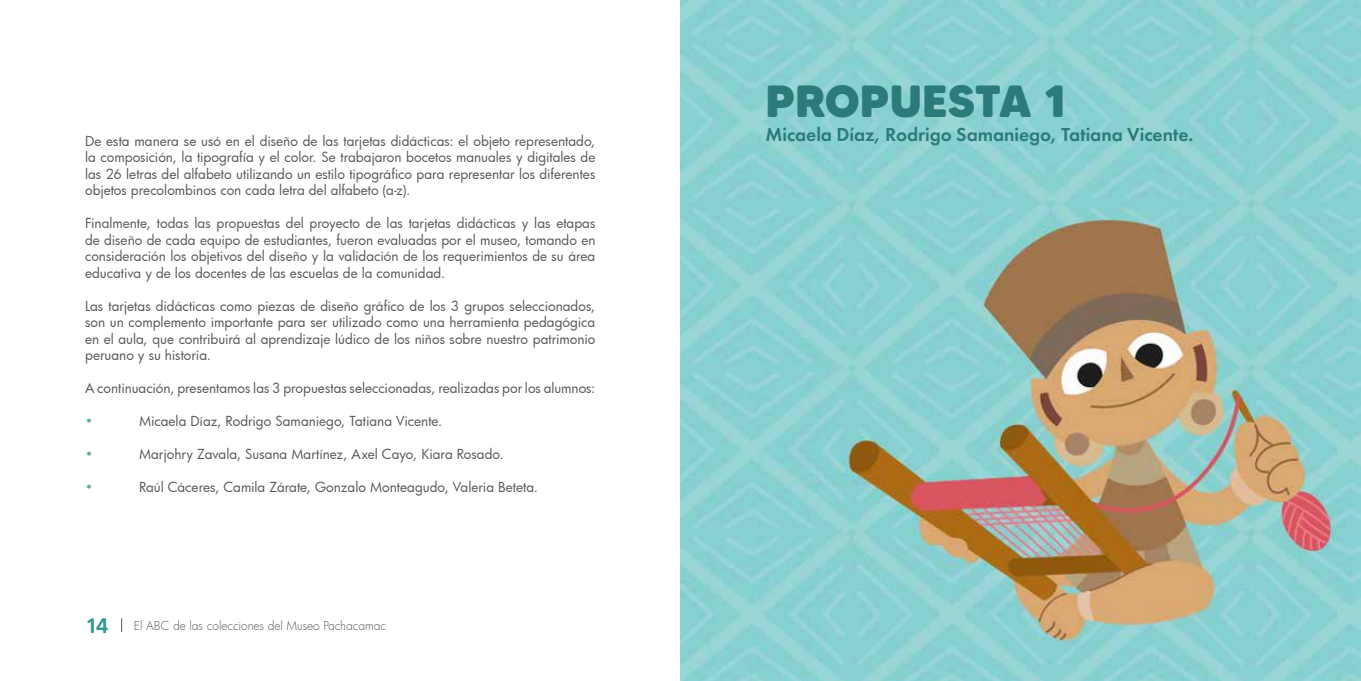
<style>
.page{position:relative;width:1361px;height:681px;background:#fff}
.page>*{position:absolute;margin:0;border:0;box-sizing:border-box;transform-origin:0 0}
.t1{font:800 45px "MADE Tommy Soft";color:#2b7b7a}
.t2{font:19.5px "Futura New Demi";letter-spacing:-.005em;color:#2b7b7a}
.t3{font:13.5px/16.5px "Futura";color:#58595b;text-align:justify}
.t4{font:13.5px "Futura";color:#61ada4}
.t5{font:300 12px "Futura";letter-spacing:-.005em;color:#58595b}
.s1{font-family:"MADE Tommy Soft";font-weight:500;font-size:21px;color:#39988e}
</style>
<div class="page">
<svg style="left:121px;top:618px;width:1px;height:13px"></svg>
<img style="left:680px;top:0;width:681px;height:680px">
<p class="t3" style="left:85px;top:132px;width:512px">De esta manera se usó en el diseño de las tarjetas didácticas: el objeto representado, la composición, la tipografía y el color. Se trabajaron bocetos manuales y digitales de las 26 letras del alfabeto utilizando un estilo tipográfico para representar los diferentes objetos precolombinos con cada letra del alfabeto (a-z).</p>
<p class="t3" style="left:85px;top:214px;width:512px">Finalmente, todas las propuestas del proyecto de las tarjetas didácticas y las etapas de diseño de cada equipo de estudiantes, fueron evaluadas por el museo, tomando en consideración los objetivos del diseño y la validación de los requerimientos de su área educativa y de los docentes de las escuelas de la comunidad.</p>
<p class="t3" style="left:85px;top:297px;width:512px">Las tarjetas didácticas como piezas de diseño gráfico de los 3 grupos seleccionados, son un complemento importante para ser utilizado como una herramienta pedagógica en el aula, que contribuirá al aprendizaje lúdico de los niños sobre nuestro patrimonio peruano y su historia.</p>
<p class="t3" style="left:85px;top:379px;width:512px">A continuación, presentamos las 3 propuestas seleccionadas, realizadas por los alumnos:</p>
<p class="t4" style="left:85px;top:412px;width:9px">•</p>
<p class="t3" style="left:139px;top:412px;width:305px">Micaela Díaz, Rodrigo Samaniego, Tatiana Vicente.</p>
<p class="t4" style="left:85px;top:445px;width:9px">•</p>
<p class="t3" style="left:139px;top:445px;width:366px">Marjohry Zavala, Susana Martínez, Axel Cayo, Kiara Rosado.</p>
<p class="t4" style="left:85px;top:478px;width:9px">•</p>
<p class="t3" style="left:139px;top:478px;width:400px">Raúl Cáceres, Camila Zárate, Gonzalo Monteagudo, Valeria Beteta.</p>
<p class="t5" style="left:87px;top:617px;width:301px"><span class="s1">14</span> El ABC de las colecciones del Museo Pachacamac</p>
<h1 class="t1" style="left:765px;top:72px;width:302px">PROPUESTA 1</h1>
<h2 class="t2" style="left:765px;top:122px;width:429px">Micaela Díaz, Rodrigo Samaniego, Tatiana Vicente.</h2>
</div>
